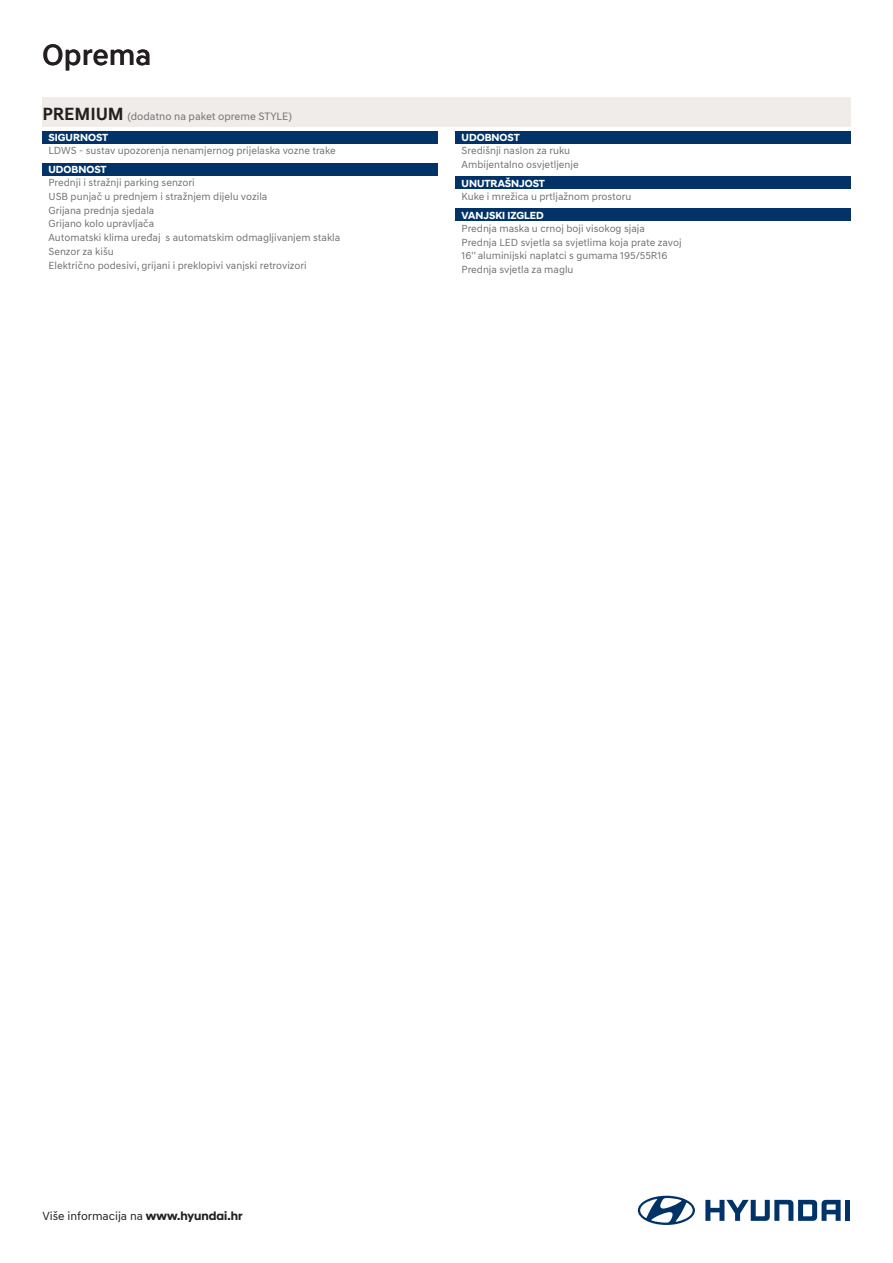
<style>
.page{position:relative;width:893px;height:1263px;background:#fff}
.page>*{position:absolute;margin:0;border:0;box-sizing:border-box;transform-origin:0 0}
.t1{font:500 30px "Hyundai Sans Text";color:#231f20}
.t2{font:12px "Hyundai Sans Text";color:#231f20}
.t3{font:10.95px "Hyundai Sans Text";color:#717074}
.t4{font:10.5px/13.8px "Hyundai Sans Text";color:#717074}
.t5{font:700 10.5px "Hyundai Sans Head";color:#fff}
.s1{font-weight:700;font-size:18px;color:#231f20}
.s2{font-family:"Hyundai Sans Head";font-weight:700}
</style>
<div class="page">
<svg style="left:705px;top:1200px;width:136px;height:21px"></svg>
<div style="left:845px;top:1200px;width:5px;height:21px;background:#013368"></div>
<svg style="left:638px;top:1196px;width:57px;height:29px"></svg>
<div style="left:43px;top:98px;width:808px;height:29px;background:#efece9"></div>
<div style="left:43px;top:131px;width:395px;height:12px;background:#013368"></div>
<div style="left:43px;top:163px;width:395px;height:12px;background:#013368"></div>
<div style="left:456px;top:131px;width:395px;height:12px;background:#013368"></div>
<div style="left:456px;top:177px;width:395px;height:12px;background:#013368"></div>
<div style="left:456px;top:209px;width:395px;height:12px;background:#013368"></div>
<h1 class="t1" style="left:42px;top:36px;width:111px">Oprema</h1>
<p class="t3" style="left:43px;top:110px;width:251px"><span class="s1">PREMIU M</span> (dodatno na paket opreme STYLE)</p>
<p class="t5" style="left:49px;top:131px;width:48px">SIGURNOST</p>
<p class="t4" style="left:49px;top:144px;width:289px">LDWS - sustav upozorenja nenamjernog prijelaska vozne trake</p>
<p class="t5" style="left:49px;top:163px;width:46px">UDOBNOST</p>
<p class="t4" style="left:49px;top:176px;width:293px">Prednji i stražnji parking senzori<br>USB punjač u prednjem i stražnjem dijelu vozila<br>Grijana prednja sjedala<br>Grijano kolo upravljača<br>Automatski klima uređaj s automatskim odmagljivanjem stakla Senzor za kišu<br>Električno podesivi, grijani i preklopivi vanjski retrovizori</p>
<p class="t5" style="left:462px;top:131px;width:46px">UDOBNOST</p>
<p class="t4" style="left:462px;top:144px;width:119px">Središnji naslon za ruku<br>Ambijentalno osvjetljenje</p>
<p class="t5" style="left:462px;top:177px;width:66px">UNUTRAŠNJOST</p>
<p class="t4" style="left:462px;top:189px;width:171px">Kuke i mrežica u prtljažnom prostoru</p>
<p class="t5" style="left:462px;top:209px;width:84px">VANJSKI IZGLED</p>
<p class="t4" style="left:462px;top:221px;width:221px">Prednja maska u crnoj boji visokog sjaja Prednja LED svjetla sa svjetlima koja prate zavoj 16'' aluminijski naplatci s gumama 195/55R16<br>Prednja svjetla za maglu</p>
<p class="t2" style="left:43px;top:1209px;width:201px">Više informacija na <span class="s2">www.hyundai.hr</span></p>
</div>
